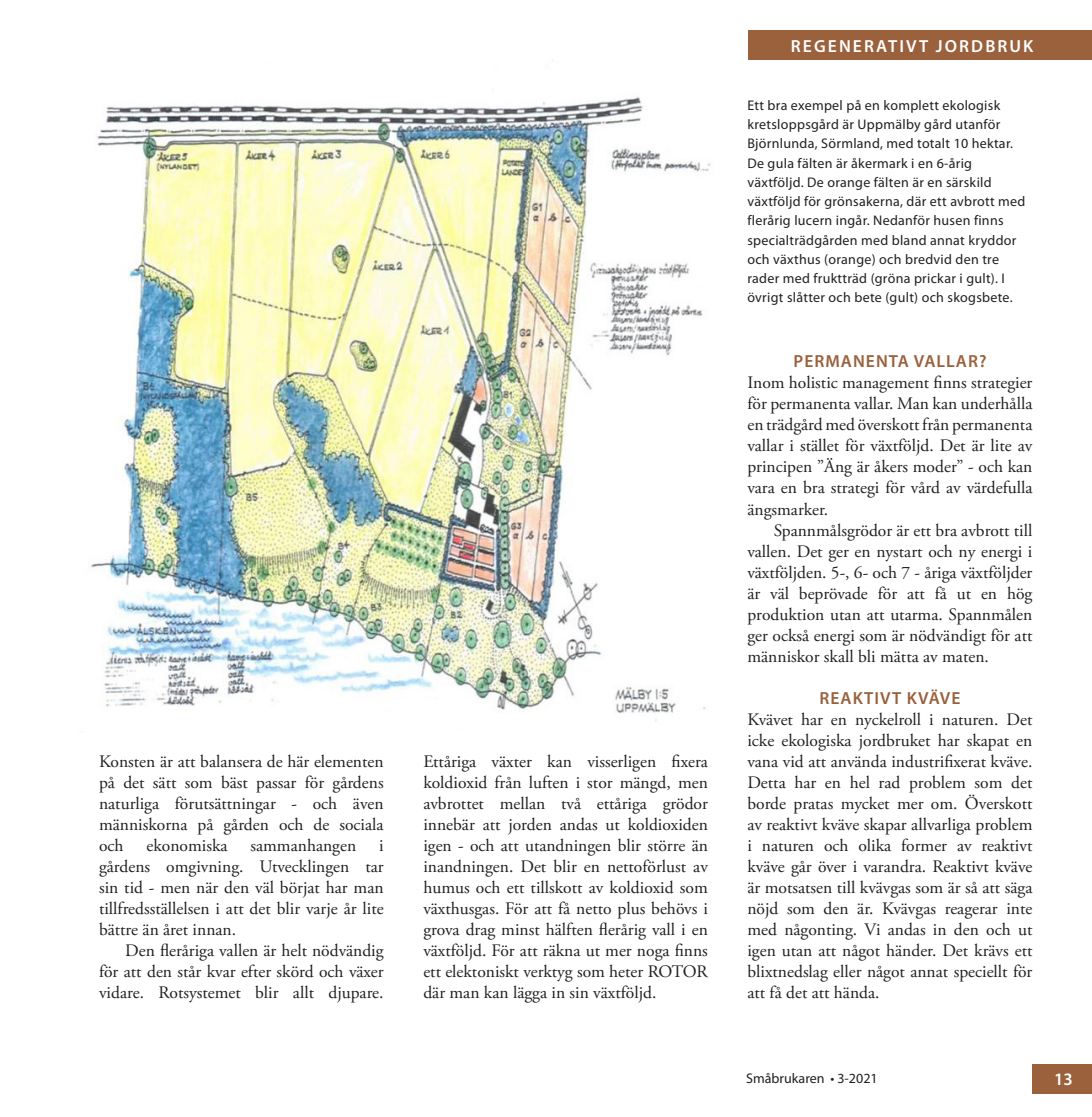
<style>
.page{position:relative;width:1092px;height:1117px;background:#fff}
.page>*{position:absolute;margin:0;border:0;box-sizing:border-box;transform-origin:0 0}
.Brödtext_indrag{font:17.5px/21px "Adobe Garamond Pro";color:#231f20;text-align:justify}
.Mellis{font:600 17.5px "Myriad Pro";letter-spacing:.12em;color:#fff}
.Brödtext_indrag-2{font:600 17.5px "Myriad Pro";letter-spacing:.06em;color:#9a613c}
.Brödtext_indrag-3{font:14px/19.2px "Myriad Pro";letter-spacing:.02em;color:#231f20}
.Brödtext_indrag-4{font:14px "Myriad Pro";color:#231f20}
</style>
<div class="page">
<div style="left:748px;top:30px;width:343px;height:30px;background:#9a613c"></div>
<div style="left:1032px;top:1063px;width:59px;height:30px;background:#9a613c"></div>
<img style="left:91px;top:60px;width:620px;height:661px">
<p class="Brödtext_indrag" style="left:99px;top:751px;width:286px">Konsten är att balansera de här elementen på det sätt som bäst passar för gårdens naturliga förutsättningar - och även människorna på gården och de sociala och</p>
<p class="Brödtext_indrag" style="left:146px;top:835px;width:82px">ekonomiska</p>
<p class="Brödtext_indrag" style="left:250px;top:835px;width:107px">sammanhangen</p>
<p class="Brödtext_indrag" style="left:99px;top:835px;width:286px;text-indent:280px">i gårdens omgivning. Utvecklingen tar sin tid - men när den väl börjat har man tillfredsställelsen i att det blir varje år lite bättre än året innan.</p>
<p class="Brödtext_indrag" style="left:99px;top:940px;width:286px;text-indent:26px">Den fleråriga vallen är helt nödvändig för att den står kvar efter skörd och växer vidare. Rotsystemet blir allt djupare.</p>
<p class="Brödtext_indrag" style="left:423px;top:751px;width:286px">Ettåriga växter kan visserligen fixera koldioxid från luften i stor mängd, men avbrottet mellan två ettåriga grödor innebär att jorden andas ut koldioxiden igen - och att utandningen blir större än inandningen. Det blir en nettoförlust av humus och ett tillskott av koldioxid som växthusgas. För att få netto plus behövs i grova drag minst hälften flerårig vall i en växtföljd. För att räkna ut mer noga finns ett elektoniskt verktyg som heter ROTOR där man kan lägga in sin växtföljd.</p>
<p class="Mellis" style="left:883px;top:35px;width:151px">FÖRBUNDSNYTT</p>
<p class="Mellis" style="left:963px;top:32px;width:71px">LEDARE</p>
<p class="Mellis" style="left:790px;top:35px;width:244px">REGENERATIVT JORDBRUK</p>
<p class="Brödtext_indrag-3" style="left:747px;top:95px;width:279px">Ett bra exempel på en komplett ekologisk kretsloppsgård är Uppmälby gård utanför Björnlunda, Sörmland, med totalt 10 hektar.<br>De gula fälten är åkermark i en 6-årig växtföljd. De orange fälten är en särskild växtföljd för grönsakerna, där ett avbrott med flerårig lucern ingår. Nedanför husen finns specialträdgården med bland annat kryddor och växthus (orange) och bredvid den tre rader med fruktträd (gröna prickar i gult). I övrigt slåtter och bete (gult) och skogsbete.</p>
<p class="Brödtext_indrag-2" style="left:793px;top:350px;width:194px">PERMANENTA VALLAR?</p>
<p class="Brödtext_indrag" style="left:747px;top:373px;width:286px">Inom holistic management finns strategier för permanenta vallar. Man kan underhålla en trädgård med överskott från permanenta vallar i stället för växtföljd. Det är lite av principen ”Äng är åkers moder” - och kan vara en bra strategi för vård av värdefulla ängsmarker.</p>
<p class="Brödtext_indrag" style="left:747px;top:520px;width:286px;text-indent:26px">Spannmålsgrödor är ett bra avbrott till vallen. Det ger en nystart och ny energi i växtföljden. 5-, 6- och 7 - åriga växtföljder är väl beprövade för att få ut en hög produktion utan att utarma. Spannmålen ger också energi som är nödvändigt för att människor skall bli mätta av maten.</p>
<p class="Brödtext_indrag-2" style="left:819px;top:686px;width:142px">REAKTIVT KVÄVE</p>
<p class="Brödtext_indrag" style="left:747px;top:709px;width:286px">Kvävet har en nyckelroll i naturen. Det icke ekologiska jordbruket har skapat en vana vid att använda industrifixerat kväve.<br>Detta har en hel rad problem som det borde pratas mycket mer om. Överskott av reaktivt kväve skapar allvarliga problem i naturen och olika former av reaktivt kväve går över i varandra. Reaktivt kväve är motsatsen till kvävgas som är så att säga nöjd som den är. Kvävgas reagerar inte med någonting. Vi andas in den och ut igen utan att något händer. Det krävs ett blixtnedslag eller något annat speciellt för att få det att hända.</p>
<p class="Brödtext_indrag-4" style="left:746px;top:1069px;width:133px">Småbrukaren • 3-2021</p>
<p class="Mellis" style="left:1053px;top:1068px;width:20px">13</p>
</div>
